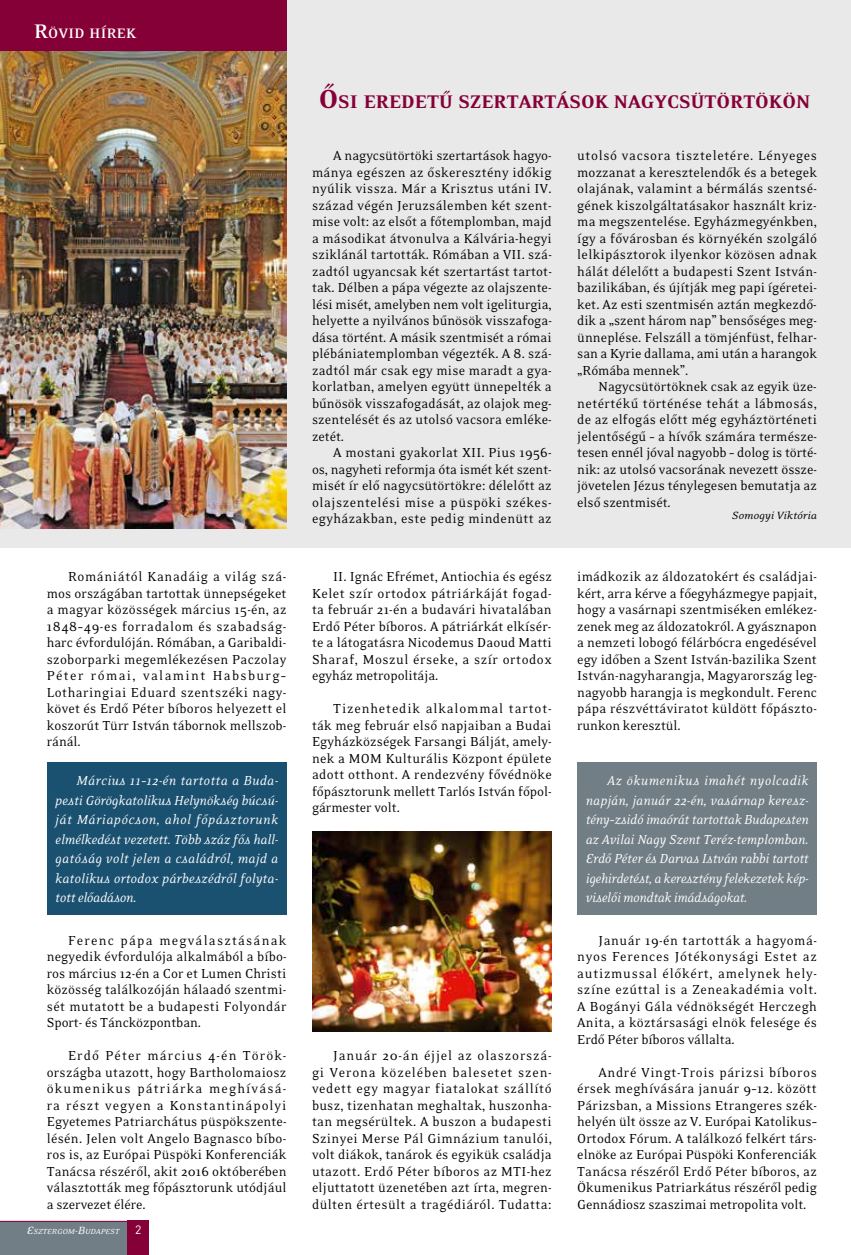
<style>
.page{position:relative;width:851px;height:1255px;background:#fff}
.page>*{position:absolute;margin:0;border:0;box-sizing:border-box;transform-origin:0 0}
.t1{font:900 21px "Eidetic Neo";color:#860038}
.t2{font:700 15.75px "Eidetic Neo";letter-spacing:.02em;color:#fff}
.t3{font:15px/16.5px "Eidetic Neo";letter-spacing:.005em;color:#000;text-align:justify;scale:.95 1}
.t4{font:italic 15px/19.5px "Eidetic Neo";letter-spacing:-.01em;color:#fff;text-align:justify;scale:.89 1}
.t5{font:italic 15px/19.5px "Eidetic Neo";letter-spacing:-.01em;color:#fff;text-align:justify;scale:.9 1}
.t6{font:italic 12px "Eidetic Neo";color:#000}
.t7{font:12px "DIN Reg";color:#fff}
.t8{font:italic 8.4px "Eidetic Neo";color:#fff}
.s1{font-size:22.5px}
.s2{font-size:30px}
.s3{font-size:12px}
</style>
<div class="page">
<div style="left:0;top:0;width:850px;height:547px;background:#e9e9ea"></div>
<div style="left:0;top:1220px;width:149px;height:34px;background:#727e86"></div>
<div style="left:128px;top:1220px;width:21px;height:34px;background:#860038"></div>
<hr style="left:0;top:1220px;width:149px;height:1px;background:#860038">
<div style="left:0;top:0;width:286px;height:51px;background:#860038"></div>
<div style="left:47px;top:761px;width:239px;height:153px;background:#1b5170"></div>
<div style="left:577px;top:761px;width:239px;height:153px;background:#727e86"></div>
<img style="left:0;top:52px;width:286px;height:476px">
<img style="left:312px;top:831px;width:239px;height:200px">
<p class="t2" style="left:34px;top:25px;width:104px"><span class="s1">R</span>ÖVID HÍREK</p>
<h1 class="t1" style="left:318px;top:90px;width:493px"><span class="s2">Ô</span>SI EREDETÛ SZERTARTÁSOK NAGYCSÜTÖRTÖKÖN</h1>
<p class="t3" style="left:312px;top:147px;width:254px;text-indent:21px">A nagycsütörtöki szertartások hagyo&shy;mánya egészen az ôskeresztény idôkig nyúlik vissza. Már a Krisztus utáni IV. század végén Jeruzsálemben két szent&shy;mise volt: az elsôt a fôtemplomban, majd a másodikat átvonulva a Kálvária-hegyi sziklánál tartották. Rómában a VII. szá&shy;zadtól ugyancsak két szertartást tartot&shy;tak. Délben a pápa végezte az olajszente&shy;lési misét, amelyben nem volt igeliturgia, helyette a nyilvános bûnösök visszafoga&shy;dása történt. A másik szentmisét a római plébániatemplomban végezték. A 8. szá&shy;zadtól már csak egy mise maradt a gya&shy;korlatban, amelyen együtt ünnepelték a bûnösök visszafogadását, az olajok meg&shy;szentelését és az utolsó vacsora emléke&shy;zetét.</p>
<p class="t3" style="left:312px;top:444px;width:254px;text-indent:21px">A mostani gyakorlat XII. Pius 1956- os, nagyheti reformja óta ismét két szent&shy;misét ír elô nagycsütörtökre: délelôtt az olajszentelési mise a püspöki székes&shy;egyházakban, este pedig mindenütt az</p>
<p class="t3" style="left:577px;top:147px;width:254px">utolsó vacsora tiszteletére. Lényeges mozzanat a keresztelendôk és a betegek olajának, valamint a bérmálás szentsé&shy;gének kiszolgáltatásakor használt kriz&shy;ma megszentelése. Egyházmegyénkben, így a fôvárosban és környékén szolgáló lelkipásztorok ilyenkor közösen adnak hálát délelôtt a budapesti Szent István&shy;bazilikában, és újítják meg papi ígéretei&shy;ket. Az esti szentmisén aztán megkezdô&shy;dik a „szent három nap” bensôséges meg&shy;ünneplése. Felszáll a tömjénfüst, felhar&shy;san a Kyrie dallama, ami után a harangok „Rómába mennek”.</p>
<p class="t3" style="left:577px;top:378px;width:254px;text-indent:21px">Nagycsütörtöknek csak az egyik üze&shy;netértékû történése tehát a lábmosás, de az elfogás elôtt még egyháztörténeti jelentôségû – a hívôk számára természe&shy;tesen ennél jóval nagyobb – dolog is törté&shy;nik: az utolsó vacsorának nevezett össze&shy;jövetelen Jézus ténylegesen bemutatja az elsô szentmisét.</p>
<p class="t6" style="left:731px;top:509px;width:86px">Somogyi Viktória</p>
<p class="t3" style="left:312px;top:568px;width:254px;text-indent:21px">II. Ignác Efrémet, Antiochia és egész Kelet szír ortodox pátriárkáját fogad&shy;ta február 21-én a budavári hivatalában Erdô Péter bíboros. A pátriárkát elkísér&shy;te a látogatásra Nicodemus Daoud Matti Sharaf, Moszul érseke, a szír ortodox egyház metropolitája.</p>
<p class="t3" style="left:312px;top:700px;width:254px;text-indent:21px">Tizenhetedik alkalommal tartot&shy;ták meg február elsô napjaiban a Budai Egyházközségek Farsangi Bálját, amely&shy;nek a MOM Kulturális Központ épülete adott otthont. A rendezvény fôvédnöke fôpásztorunk mellett Tarlós István fôpol&shy;gármester volt.</p>
<p class="t3" style="left:577px;top:568px;width:254px">imádkozik az áldozatokért és családjai&shy;kért, arra kérve a fôegyházmegye papjait, hogy a vasárnapi szentmiséken emlékez&shy;zenek meg az áldozatokról. A gyásznapon a nemzeti lobogó félárbócra engedésével egy idôben a Szent István-bazilika Szent István-nagyharangja, Magyarország leg&shy;nagyobb harangja is megkondult. Ferenc pápa részvéttáviratot küldött fôpászto&shy;runkon keresztül.</p>
<p class="t3" style="left:47px;top:568px;width:254px;text-indent:21px">Romániától Kanadáig a világ szá&shy;mos országában tartottak ünnepségeket a magyar közösségek március 15-én, az 1848–49-es forradalom és szabadság&shy;harc évfordulóján. Rómában, a Garibaldi&shy;szoborparki megemlékezésen Paczolay Péter római, valamint Habsburg– Lotharingiai Eduard szentszéki nagy&shy;követ és Erdô Péter bíboros helyezett el koszorút Türr István tábornok mellszob&shy;ránál.</p>
<p class="t5" style="left:55px;top:771px;width:249px;text-indent:21px">Március 11–12-én tartotta a Buda&shy;pesti Görögkatolikus Helynökség búcsú&shy;ját Máriapócson, ahol fôpásztorunk elmélkedést vezetett. Több száz fôs hall&shy;gatóság volt jelen a családról, majd a katolikus ortodox párbeszédrôl folyta&shy;tott elôadáson.</p>
<p class="t4" style="left:585px;top:771px;width:252px;text-indent:21px">Az ökumenikus imahét nyolcadik napján, január 22-én, vasárnap keresz&shy;tény–zsidó imaórát tartottak Budapesten az Avilai Nagy Szent Teréz-templomban.<br>Erdô Péter és Darvas István rabbi tartott igehirdetést, a keresztény felekezetek kép&shy;viselôi mondtak imádságokat.</p>
<p class="t3" style="left:47px;top:931px;width:254px;text-indent:21px">Ferenc pápa megválasztásának negyedik évfordulója alkalmából a bíbo&shy;ros március 12-én a Cor et Lumen Christi közösség találkozóján hálaadó szentmi&shy;sét mutatott be a budapesti Folyondár Sport- és Táncközpontban.</p>
<p class="t3" style="left:47px;top:1047px;width:254px;text-indent:21px">Erdô Péter március 4-én Török&shy;országba utazott, hogy Bartholomaiosz ökumenikus pátriárka meghívásá&shy;ra részt vegyen a Konstantinápolyi Egyetemes Patriarchátus püspökszente&shy;lésén. Jelen volt Angelo Bagnasco bíbo&shy;ros is, az Európai Püspöki Konferenciák Tanácsa részérôl, akit 2016 októberében választották meg fôpásztorunk utódjául a szervezet élére.</p>
<p class="t8" style="left:27px;top:1227px;width:94px"><span class="s3">E</span>SZTERGOM<span class="s3">-B</span>UDAPEST</p>
<p class="t7" style="left:135px;top:1222px;width:8px">2</p>
<p class="t3" style="left:312px;top:1047px;width:254px;text-indent:21px">Január 20-án éjjel az olaszorszá&shy;gi Verona közelében balesetet szen&shy;vedett egy magyar fiatalokat szállító busz, tizenhatan meghaltak, huszonha&shy;tan megsérültek. A buszon a budapesti Szinyei Merse Pál Gimnázium tanulói, volt diákok, tanárok és egyikük családja utazott. Erdô Péter bíboros az MTI-hez eljuttatott üzenetében azt írta, megren&shy;dülten értesült a tragédiáról. Tudatta:</p>
<p class="t3" style="left:577px;top:931px;width:254px;text-indent:21px">Január 19-én tartották a hagyomá&shy;nyos Ferences Jótékonysági Estet az autizmussal élôkért, amelynek hely&shy;színe ezúttal is a Zeneakadémia volt.<br>A Bogányi Gála védnökségét Herczegh Anita, a köztársasági elnök felesége és Erdô Péter bíboros vállalta.</p>
<p class="t3" style="left:577px;top:1063px;width:254px;text-indent:21px">André Vingt-Trois párizsi bíboros érsek meghívására január 9–12. között Párizsban, a Missions Etrangeres szék&shy;helyén ült össze az V. Európai Katolikus– Ortodox Fórum. A találkozó felkért társ&shy;elnöke az Európai Püspöki Konferenciák Tanácsa részérôl Erdô Péter bíboros, az Ökumenikus Patriarkátus részérôl pedig Gennádiosz szaszimai metropolita volt.</p>
</div>
